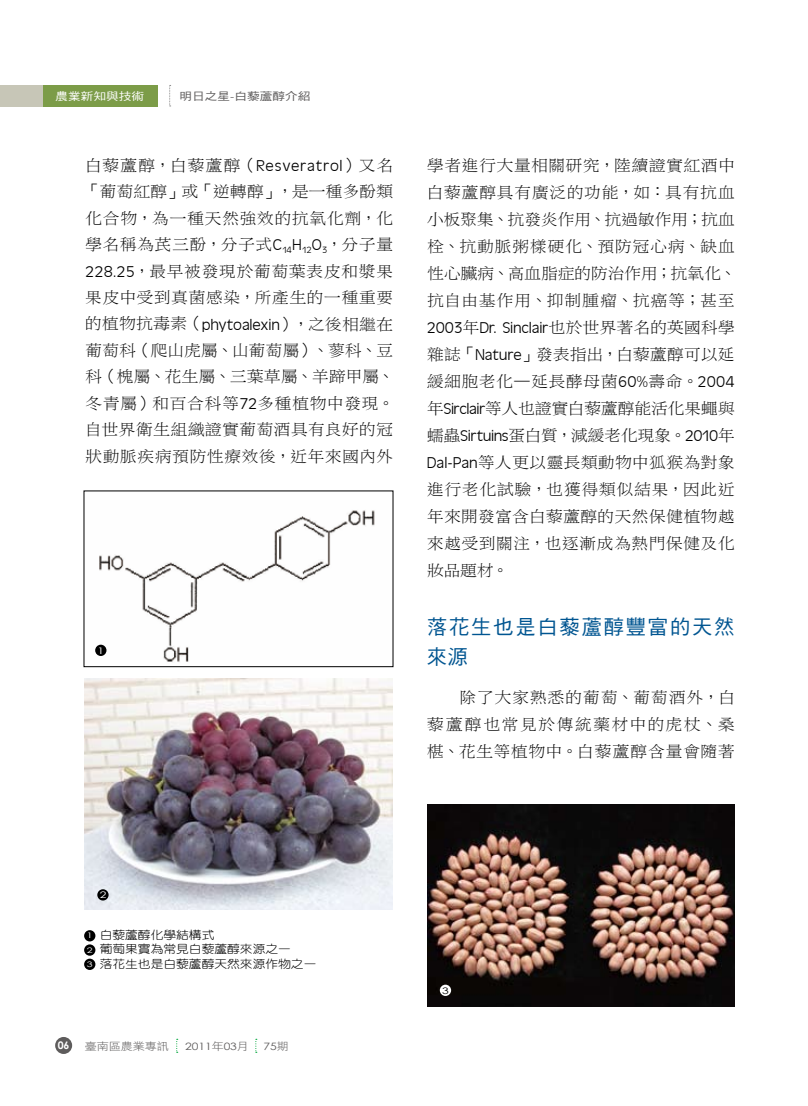
<style>
.page{position:relative;width:808px;height:1106px;background:#fff}
.page>*{position:absolute;margin:0;border:0;box-sizing:border-box;transform-origin:0 0}
.t1{font:20.25px/30px "DF Hei Std W5";letter-spacing:.09em;color:#005591}
.t2{font:16.2px/27px "DF Li Song Std W3";letter-spacing:.01em;color:#000;text-align:justify;scale:1.06 1}
.t3{font:16.2px "Antique Oli T Ligh";letter-spacing:-.005em;color:#000;scale:1.06 1}
.t4{font:16.2px "Antique Oli T Ligh";letter-spacing:.045em;color:#000;scale:1.04 1}
.t5{font:11.55px/14.2px "DF Yuan Std W3";color:#000;scale:1.11 1}
.t6{font:10.8px "DF Hei Std W5";letter-spacing:.005em;color:#5e5c5c;scale:1.17 1}
.t7{font:10.8px "DF Hei Std W5";letter-spacing:.005em;color:#fff;scale:1.17 1}
.t8{font:10.5px "DF Hei Std W3";color:#5e5c5c;scale:1.14 1}
.t9{font:700 10.5px "Century Gothic";color:#fff}
.t10{font:10.2px "Century Gothic";letter-spacing:-.005em;color:#5e5c5c;scale:1.19 1}
.t11{font:9px "Century Gothic";color:#fff;scale:1.33 1}
.t12{font:9px "Century Gothic";color:#000;scale:1.33 1}
.s1{font-family:"DF Li Song Std W3"}
.s2{font-family:"DF Hei Std W3"}
.s3{font-family:"Antique Oli T Ligh"}
.s4{font-family:"Century Gothic";font-size:7.5px;color:#fff}
.s5{font-family:"DF Hei Std W3";font-size:10.5px}
</style>
<div class="page">
<div style="left:0;top:85px;width:157px;height:21px;background:#7c9c48"></div>
<svg style="left:169px;top:85px;width:2px;height:22px"></svg>
<div style="left:0;top:85px;width:43px;height:21px;background:#c7c6b7"></div>
<div style="left:55px;top:1037px;width:17px;height:17px;background:#5e5c5c;border-radius:50%"></div>
<svg style="left:255px;top:1038px;width:2px;height:14px"></svg>
<svg style="left:176px;top:1038px;width:2px;height:14px"></svg>
<img style="left:95px;top:510px;width:280px;height:152px">
<div style="left:84px;top:490px;width:309px;height:177px;border:1px solid #000"></div>
<img style="left:85px;top:678px;width:308px;height:231px">
<img style="left:428px;top:804px;width:307px;height:202px">
<div style="left:84px;top:930px;width:11px;height:11px;background:#000;border-radius:50%"></div>
<div style="left:84px;top:944px;width:11px;height:11px;background:#000;border-radius:50%"></div>
<div style="left:84px;top:958px;width:11px;height:12px;background:#000;border-radius:50%"></div>
<div style="left:97px;top:889px;width:12px;height:11px;background:#000;border-radius:50%"></div>
<div style="left:440px;top:984px;width:11px;height:12px;background:#fff;border-radius:50%"></div>
<div style="left:95px;top:644px;width:11px;height:12px;background:#000;border-radius:50%"></div>
<p class="t7" style="left:55px;top:90px;width:77px">農業新知與技術</p>
<p class="t6" style="left:179px;top:90px;width:113px">明日之星-白藜蘆醇介紹</p>
<p class="t4" style="left:85px;top:157px;width:298px"><span class="s1">白藜蘆醇</span><span class="s2">，</span><span class="s1">白藜蘆醇</span><span class="s2">（</span>Resveratrol<span class="s2">）</span><span class="s1">又名</span></p>
<p class="t2" style="left:83px;top:178px;width:295px;line-height:26.4px"><span class="s2">「</span>葡萄紅醇<span class="s2">」</span>或<span class="s2">「</span>逆轉醇<span class="s2">」，</span>是一種多酚類化合物<span class="s2">，</span>為一種天然強效的抗氧化劑<span class="s2">，</span>化學名稱為芪三酚<span class="s2">，</span>分子式<span class="s3">C</span><sub>14</sub><span class="s3">H</span><sub>12</sub><span class="s3">O</span><sub>3</sub><span class="s2">，</span>分子量<span class="s3">228.25</span><span class="s2">，</span>最早被發現於葡萄葉表皮和漿果果皮中受到真菌感染<span class="s2">，</span>所產生的一種重要的植物抗毒素<span class="s2">（</span><span class="s3">phytoalexin</span><span class="s2">），</span>之後相繼在葡萄科<span class="s2">（</span>爬山虎屬<span class="s2">、</span>山葡萄屬<span class="s2">）、</span>蓼科<span class="s2">、</span>豆科<span class="s2">（</span>槐屬<span class="s2">、</span>花生屬<span class="s2">、</span>三葉草屬<span class="s2">、</span>羊蹄甲屬<span class="s2">、</span>冬青屬<span class="s2">）</span>和百合科等<span class="s3">72</span>多種植物中發現<span class="s2">。</span>自世界衛生組織證實葡萄酒具有良好的冠狀動脈疾病預防性療效後<span class="s2">，</span>近年來國內外</p>
<p class="t11" style="left:98px;top:645px;width:6px">1</p>
<p class="t2" style="left:426px;top:151px;width:294px">學者進行大量相關研究<span class="s2">，</span>陸續證實紅酒中白藜蘆醇具有廣泛的功能<span class="s2">，</span>如<span class="s2">：</span>具有抗血小板聚集<span class="s2">、</span>抗發炎作用<span class="s2">、</span>抗過敏作用<span class="s2">；</span>抗血栓<span class="s2">、</span>抗動脈粥樣硬化<span class="s2">、</span>預防冠心病<span class="s2">、</span>缺血性心臟病<span class="s2">、</span>高血脂症的防治作用<span class="s2">；</span>抗氧化<span class="s2">、</span>抗自由基作用<span class="s2">、</span>抑制腫瘤<span class="s2">、</span>抗癌等<span class="s2">；</span>甚至</p>
<p class="t3" style="left:427px;top:319px;width:292px">2003<span class="s1">年</span>Dr. Sinclair<span class="s1">也於世界著名的英國科學</span></p>
<p class="t2" style="left:427px;top:340px;width:292px">雜誌<span class="s2">「</span><span class="s3">Nature</span><span class="s2">」</span>發表指出<span class="s2">，</span>白藜蘆醇可以延緩細胞老化<span class="s2">—</span>延長酵母菌<span class="s3">60%</span>壽命<span class="s2">。</span><span class="s3">2004</span>年<span class="s3">Sirclair</span>等人也證實白藜蘆醇能活化果蠅與蠕蟲<span class="s3">Sirtuins</span>蛋白質<span class="s2">，</span>減緩老化現象<span class="s2">。</span><span class="s3">2010</span>年<span class="s3">Dal-Pan</span>等人更以靈長類動物中狐猴為對象進行老化試驗<span class="s2">，</span>也獲得類似結果<span class="s2">，</span>因此近年來開發富含白藜蘆醇的天然保健植物越來越受到關注<span class="s2">，</span>也逐漸成為熱門保健及化妝品題材<span class="s2">。</span></p>
<p class="t1" style="left:427px;top:611px;width:309px">落花生也是白藜蘆醇豐富的天然來源</p>
<p class="t2" style="left:427px;top:683px;width:292px;text-indent:32px">除了大家熟悉的葡萄<span class="s2">、</span>葡萄酒外<span class="s2">，</span>白藜蘆醇也常見於傳統藥材中的虎杖<span class="s2">、</span>桑椹<span class="s2">、</span>花生等植物中<span class="s2">。</span>白藜蘆醇含量會隨著</p>
<p class="t11" style="left:100px;top:889px;width:6px">2</p>
<p class="t5" style="left:87px;top:927px;width:208px"><span class="s4">1</span> 白藜蘆醇化學結構式<br><span class="s4">2</span> 葡萄果實為常見白藜蘆醇來源之一<br><span class="s4">3</span> 落花生也是白藜蘆醇天然來源作物之一</p>
<p class="t9" style="left:58px;top:1039px;width:13px">06</p>
<p class="t8" style="left:85px;top:1040px;width:75px">臺南區農業專訊</p>
<p class="t10" style="left:185px;top:1039px;width:55px">2011<span class="s5">年</span>03<span class="s5">月</span></p>
<p class="t10" style="left:264px;top:1039px;width:23px">75<span class="s5">期</span></p>
<p class="t12" style="left:442px;top:984px;width:6px">3</p>
</div>
